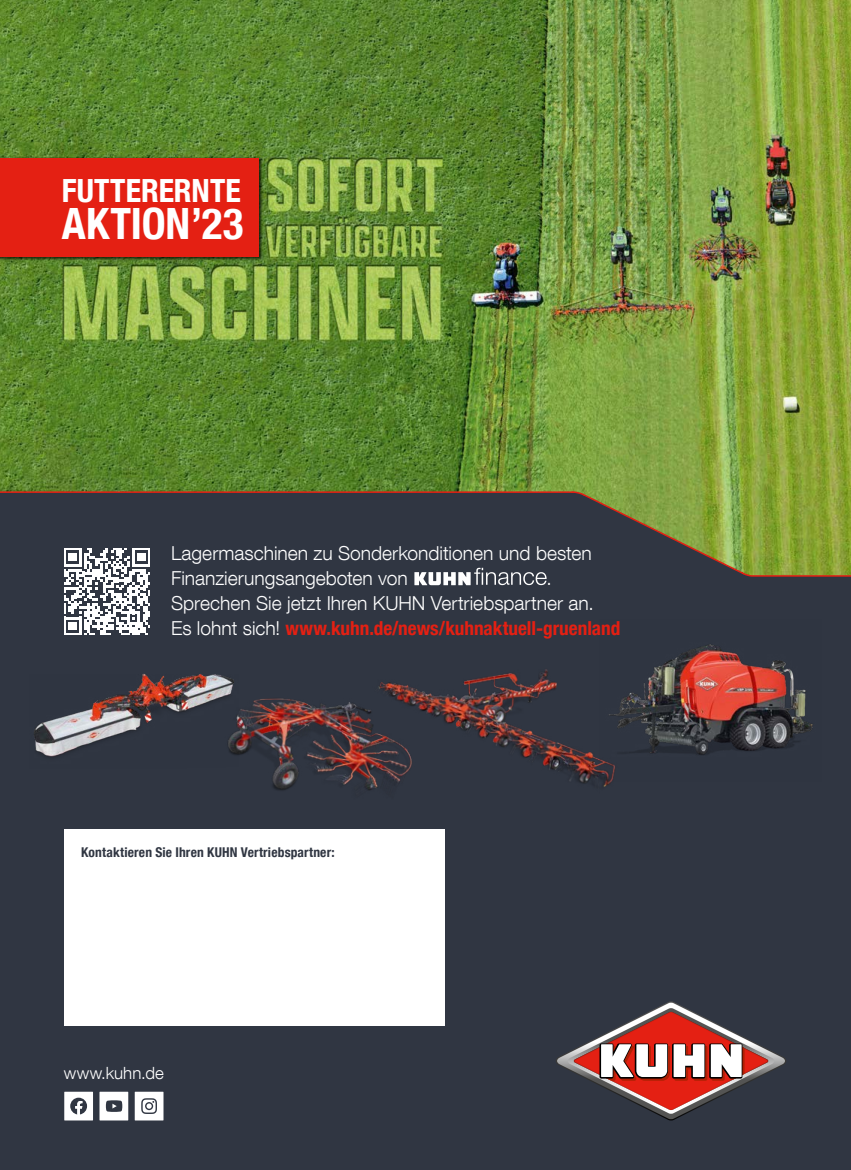
<style>
.page{position:relative;width:851px;height:1170px;background:#fff}
.page>*{position:absolute;margin:0;border:0;box-sizing:border-box;transform-origin:0 0}
.A4_H1{font:700 condensed 43.05px "Helvetica Neue LT Com";color:#fff}
.A4_H1-2{font:700 condensed 31.95px "Helvetica Neue LT Com";color:#fff}
.A4_Copy_Blocksatz{font:300 19.2px/24.8px "Helvetica Neue LT Com";color:#fff}
.A4_Titel_Domain{font:300 16.8px "Helvetica Neue LT Com";letter-spacing:.005em;color:#fff}
.A4_Copy{font:700 condensed 13.5px "Helvetica Neue LT Com";letter-spacing:.01em;color:#303642}
.s1{font-weight:700;font-stretch:condensed;color:#e42013}
</style>
<div class="page">
<img style="left:0;top:0;width:850px;height:490px">
<div style="left:0;top:490px;width:850px;height:679px;background:#303642"></div>
<img style="left:194px;top:692px;width:243px;height:123px">
<img style="left:371px;top:661px;width:267px;height:140px">
<img style="left:29px;top:673px;width:210px;height:96px">
<svg style="left:414px;top:567px;width:132px;height:18px"></svg>
<svg style="left:64px;top:548px;width:85px;height:86px"></svg>
<div style="left:0;top:157px;width:263px;height:104px;background:#000;opacity:.75"></div>
<div style="left:0;top:158px;width:259px;height:99px;background:#e42013"></div>
<img style="left:599px;top:619px;width:222px;height:162px">
<svg style="left:555px;top:1001px;width:231px;height:119px;background:#7d585b"></svg>
<div style="left:64px;top:1091px;width:29px;height:29px;background:#fff"></div>
<svg style="left:70px;top:1097px;width:17px;height:17px"></svg>
<div style="left:99px;top:1091px;width:29px;height:29px;background:#fff"></div>
<svg style="left:106px;top:1100px;width:16px;height:11px"></svg>
<div style="left:135px;top:1091px;width:28px;height:29px;background:#fff"></div>
<svg style="left:141px;top:1098px;width:16px;height:15px"></svg>
<div style="left:64px;top:829px;width:380px;height:197px;background:#fff"></div>
<p class="A4_H1-2" style="left:62px;top:172px;width:180px">FUTTERERNTE</p>
<p class="A4_H1" style="left:62px;top:197px;width:183px">AKTION ’23</p>
<p class="A4_Copy_Blocksatz" style="left:171px;top:541px;width:422px">Lagermaschinen zu Sonderkonditionen und besten<br>Finanzierungsangeboten von</p>
<p class="A4_Copy_Blocksatz" style="left:171px;top:565px;width:450px;text-indent:375px">.<br>Sprechen Sie jetzt Ihren KUHN Vertriebspartner an.<br>Es lohnt sich! <span class="s1">www.kuhn.de/news/kuhnaktuell-gruenland</span></p>
<p class="A4_Copy" style="left:81px;top:843px;width:255px">Kontaktieren Sie Ihren KUHN Vertriebspartner:</p>
<p class="A4_Titel_Domain" style="left:64px;top:1062px;width:101px">www.kuhn.de</p>
</div>
